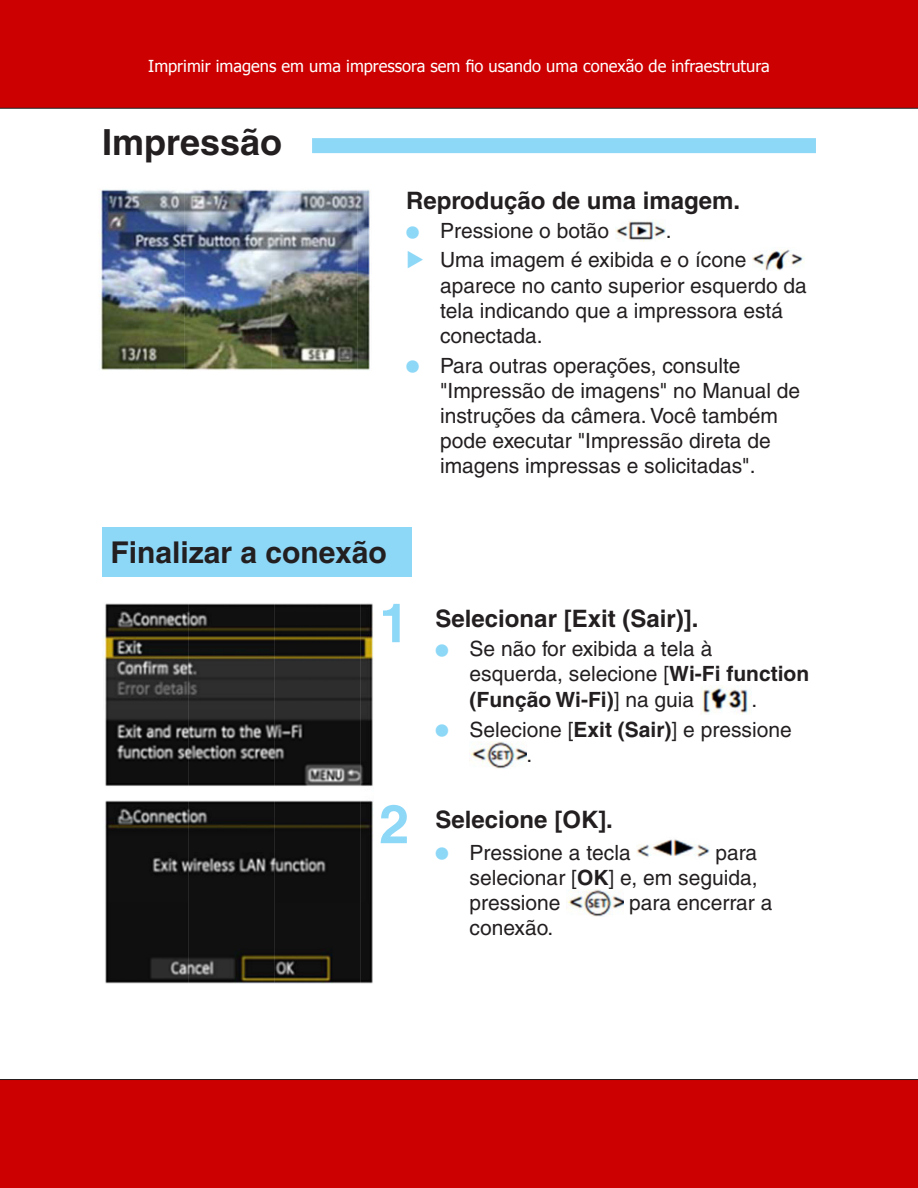
<style>
.page{position:relative;width:918px;height:1188px;background:#fff}
.page>*{position:absolute;margin:0;border:0;box-sizing:border-box;transform-origin:0 0}
.TEXTO_1{font:700 54px "Helvetica";color:#8dd7f7}
.TEXTO_BOLD{font:700 36px "Helvetica";color:#231f20}
.t1{font:700 30px "Helvetica";color:#231f20}
.TEXTO_BOLD-2{font:700 24px "Helvetica";color:#231f20}
.t2{font:21px/25.2px "Helvetica";color:#231f20}
.t3{font:16.5px "Tahoma";color:#fff}
.s1{font-weight:700;font-size:37.5px;color:#8dd7f7}
.s2{font-weight:700}
</style>
<div class="page">
<div style="left:0;top:0;width:918px;height:109px;background:#c00"></div>
<div style="left:0;top:1079px;width:918px;height:109px;background:#c00"></div>
<img style="left:615px;top:220px;width:51px;height:21px">
<img style="left:752px;top:248px;width:52px;height:23px">
<div style="left:102px;top:527px;width:310px;height:49px;background:#8dd7f7"></div>
<img style="left:700px;top:686px;width:52px;height:28px">
<img style="left:470px;top:741px;width:57px;height:28px">
<img style="left:637px;top:839px;width:73px;height:18px">
<img style="left:567px;top:889px;width:56px;height:28px">
<div style="left:312px;top:138px;width:504px;height:15px;background:#8dd7f7"></div>
<img style="left:99px;top:189px;width:271px;height:182px">
<img style="left:103px;top:603px;width:270px;height:381px">
<p class="t3" style="left:148px;top:55px;width:623px">Imprimir imagens em uma impressora sem fio usando uma conexão de infraestrutura</p>
<h4 class="TEXTO_BOLD" style="left:102px;top:121px;width:182px">Impressão</h4>
<h4 class="TEXTO_BOLD-2" style="left:406px;top:186px;width:336px">Reprodução de uma imagem.</h4>
<p class="t2" style="left:406px;top:218px;width:205px"><span class="s1">•</span> Pressione o botão</p>
<p class="t2" style="left:666px;top:218px;width:7px">.</p>
<p class="t2" style="left:440px;top:247px;width:368px">Uma imagem é exibida e o ícone aparece no canto superior esquerdo da tela indicando que a impressora está conectada.</p>
<p class="t2" style="left:440px;top:353px;width:362px;text-indent:-34px"><span class="s1">•</span> Para outras operações, consulte "Impressão de imagens" no Manual de instruções da câmera. Você também pode executar "Impressão direta de imagens impressas e solicitadas".</p>
<p class="t1" style="left:111px;top:534px;width:278px">Finalizar a conexão</p>
<h4 class="TEXTO_1" style="left:379px;top:590px;width:32px">1</h4>
<h4 class="TEXTO_1" style="left:379px;top:791px;width:32px">2</h4>
<h4 class="TEXTO_BOLD-2" style="left:436px;top:604px;width:264px">Selecionar [Exit (Sair)].</h4>
<p class="t2" style="left:470px;top:636px;width:341px;line-height:25.7px;text-indent:-34px"><span class="s1">•</span> Se não for exibida a tela à esquerda, selecione [<span class="s2">Wi-Fi function (Função Wi-Fi)</span>] na guia</p>
<p class="t2" style="left:752px;top:687px;width:7px">.</p>
<p class="t2" style="left:527px;top:717px;width:267px;text-indent:-91px"><span class="s1">•</span> Selecione [<span class="s2">Exit (Sair)</span>] e pressione .</p>
<h4 class="TEXTO_BOLD-2" style="left:436px;top:805px;width:179px">Selecione [OK].</h4>
<p class="t2" style="left:436px;top:840px;width:197px"><span class="s1">•</span> Pressione a tecla</p>
<p class="t2" style="left:470px;top:840px;width:289px;text-align:justify;text-indent:246px">para selecionar [<span class="s2">OK</span>] e, em seguida, pressione</p>
<p class="t2" style="left:629px;top:890px;width:145px">para encerrar a</p>
<p class="t2" style="left:470px;top:915px;width:85px">conexão.</p>
</div>
